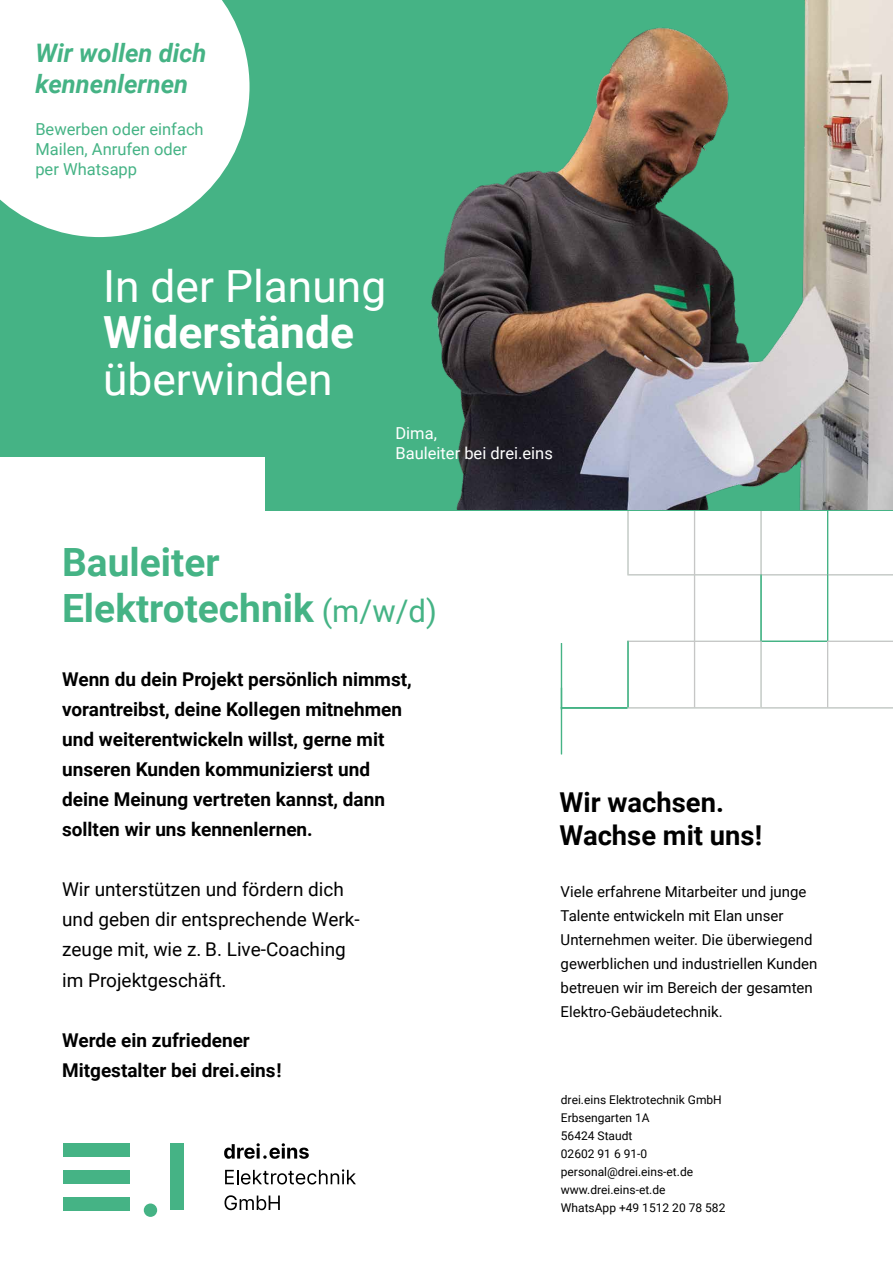
<style>
.page{position:relative;width:893px;height:1263px;background:#fff}
.page>*{position:absolute;margin:0;border:0;box-sizing:border-box;transform-origin:0 0}
.t1{font:44.25px "Roboto";color:#fff}
.t2{font:700 44.25px "Roboto";color:#fff}
.t3{font:700 38.85px/46.7px "Roboto";color:#45b385}
.t4{font:700 27.3px/32.8px "Roboto";color:#000}
.t5{font:italic 700 25.5px/30.6px "Roboto";color:#45b385}
.t6{font:700 19.05px/30px "Roboto";color:#000}
.t7{font:19.05px/30px "Roboto";color:#000}
.t8{font:16.5px/19.8px "Roboto";color:#45b385}
.t9{font:16.5px/19.8px "Roboto";color:#fff}
.t10{font:15px/24px "Roboto";color:#000}
.t11{font:12px/18px "Roboto";color:#000}
.s1{font-weight:400;font-size:31.2px}
</style>
<div class="page">
<hr style="left:627px;top:574px;width:67px;height:1px;background:#c6c6c6">
<hr style="left:694px;top:574px;width:66px;height:1px;background:#c6c6c6">
<hr style="left:760px;top:574px;width:67px;height:1px;background:#c6c6c6">
<hr style="left:827px;top:574px;width:66px;height:1px;background:#c6c6c6">
<hr style="left:627px;top:641px;width:67px;height:1px;background:#c6c6c6">
<hr style="left:694px;top:641px;width:66px;height:1px;background:#c6c6c6">
<hr style="left:760px;top:641px;width:67px;height:1px;background:#45b385">
<hr style="left:827px;top:641px;width:66px;height:1px;background:#c6c6c6">
<hr style="left:561px;top:707px;width:66px;height:1px;background:#45b385">
<hr style="left:627px;top:707px;width:67px;height:1px;background:#c6c6c6">
<hr style="left:694px;top:707px;width:66px;height:1px;background:#c6c6c6">
<hr style="left:760px;top:707px;width:67px;height:1px;background:#c6c6c6">
<hr style="left:827px;top:707px;width:66px;height:1px;background:#c6c6c6">
<hr style="left:627px;top:508px;width:2px;height:66px;background:#c6c6c6">
<hr style="left:694px;top:508px;width:1px;height:66px;background:#c6c6c6">
<hr style="left:760px;top:508px;width:2px;height:66px;background:#c6c6c6">
<hr style="left:827px;top:508px;width:1px;height:66px;background:#45b385">
<hr style="left:694px;top:574px;width:1px;height:67px;background:#c6c6c6">
<hr style="left:760px;top:574px;width:2px;height:67px;background:#45b385">
<hr style="left:827px;top:574px;width:1px;height:67px;background:#45b385">
<hr style="left:561px;top:688px;width:1px;height:66px;background:#45b385">
<hr style="left:561px;top:643px;width:1px;height:67px;background:#45b385">
<hr style="left:627px;top:641px;width:2px;height:66px;background:#45b385">
<hr style="left:694px;top:641px;width:1px;height:66px;background:#c6c6c6">
<hr style="left:760px;top:641px;width:2px;height:66px;background:#c6c6c6">
<hr style="left:827px;top:641px;width:1px;height:66px;background:#c6c6c6">
<div style="left:0;top:0;width:893px;height:510px;background:#45b385"></div>
<div style="left:0;top:457px;width:264px;height:56px;background:#fff"></div>
<img style="left:431px;top:0;width:462px;height:510px">
<svg style="left:0;top:0;width:250px;height:237px;background:#e9f6f1"></svg>
<div style="left:171px;top:1143px;width:13px;height:67px;background:#45b385"></div>
<div style="left:64px;top:1143px;width:66px;height:14px;background:#45b385"></div>
<div style="left:64px;top:1170px;width:66px;height:13px;background:#45b385"></div>
<div style="left:64px;top:1197px;width:66px;height:13px;background:#45b385"></div>
<div style="left:144px;top:1203px;width:13px;height:14px;background:#45b385;border-radius:50%"></div>
<svg style="left:224px;top:1143px;width:85px;height:16px"></svg>
<svg style="left:225px;top:1169px;width:131px;height:15px"></svg>
<svg style="left:225px;top:1195px;width:55px;height:15px"></svg>
<h3 class="t5" style="left:35px;top:37px;width:173px">Wir wollen dich kennenlernen</h3>
<p class="t8" style="left:35px;top:119px;width:170px">Bewerben oder einfach<br>Mailen, Anrufen oder per Whatsapp</p>
<h1 class="t1" style="left:103px;top:255px;width:285px">In der Planung</h1>
<h1 class="t2" style="left:103px;top:301px;width:252px">Widerstände</h1>
<h1 class="t1" style="left:103px;top:348px;width:231px">überwinden</h1>
<p class="t9" style="left:395px;top:422px;width:159px">Dima,<br>Bauleiter bei drei.eins</p>
<h2 class="t3" style="left:62px;top:537px;width:376px">Bauleiter<br>Elektrotechnik <span class="s1">(m/w/d)</span></h2>
<p class="t6" style="left:62px;top:663px;width:351px">Wenn du dein Projekt persönlich nimmst, vorantreibst, deine Kollegen mitnehmen und weiterentwickeln willst, gerne mit unseren Kunden kommunizierst und deine Meinung vertreten kannst, dann sollten wir uns kennenlernen.</p>
<p class="t7" style="left:62px;top:874px;width:299px">Wir unterstützen und fördern dich und geben dir entsprechende Werk&shy;zeuge mit, wie z. B. Live-Coaching im Projektgeschäft.</p>
<p class="t6" style="left:62px;top:1024px;width:221px">Werde ein zufriedener<br>Mitgestalter bei drei.eins!</p>
<h3 class="t4" style="left:560px;top:785px;width:204px">Wir wachsen.<br>Wachse mit uns!</h3>
<p class="t10" style="left:561px;top:879px;width:258px">Viele erfahrene Mitarbeiter und junge Talente entwickeln mit Elan unser Unternehmen weiter. Die überwiegend gewerblichen und industriellen Kunden betreuen wir im Bereich der gesamten Elektro-Gebäudetechnik.</p>
<p class="t11" style="left:561px;top:1090px;width:166px">drei.eins Elektrotechnik GmbH<br>Erbsengarten 1A<br>56424 Staudt<br>02602 91 6 91-0 personal@drei.eins-et.de www.drei.eins-et.de<br>WhatsApp +49 1512 20 78 582</p>
</div>
